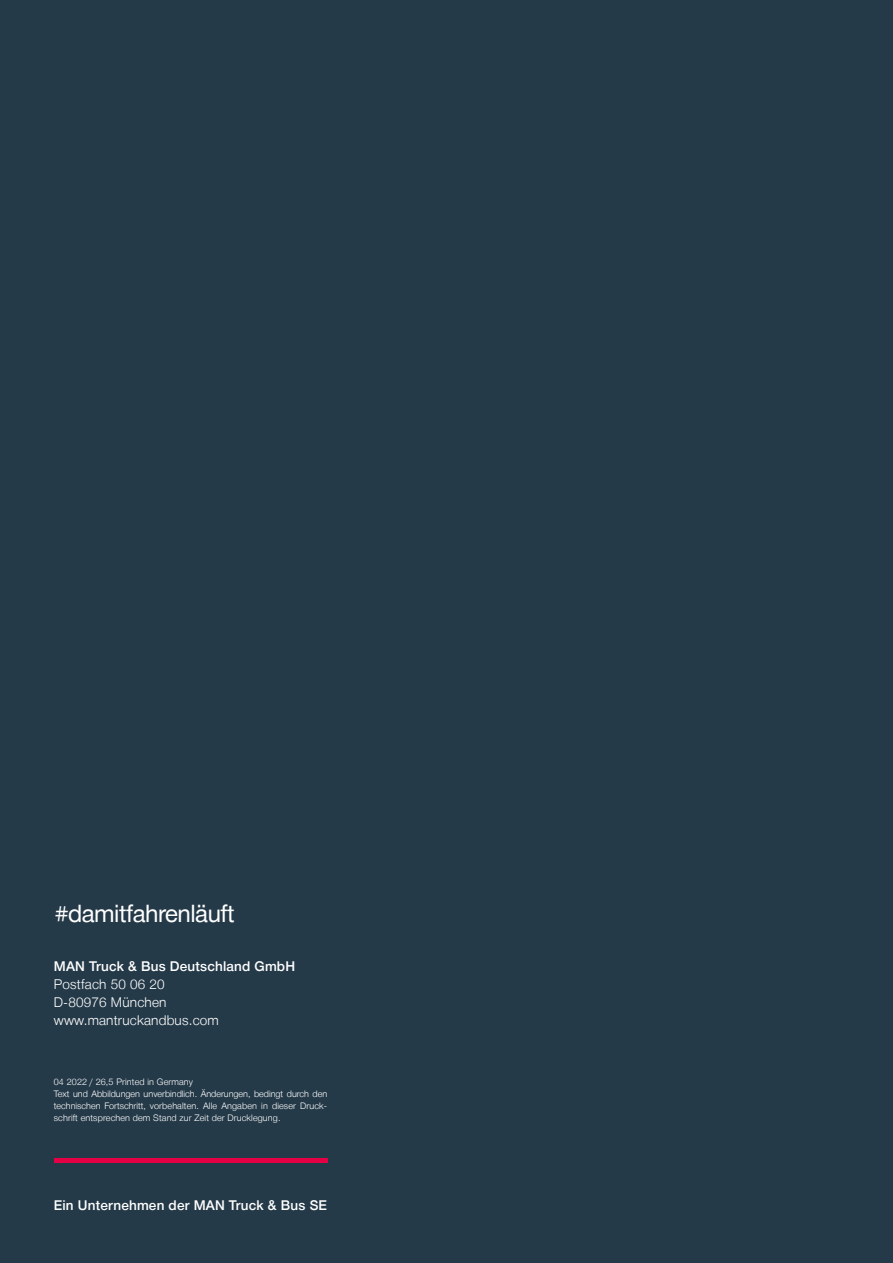
<style>
.page{position:relative;width:893px;height:1263px;background:#253a49}
.page>*{position:absolute;margin:0;border:0;box-sizing:border-box;transform-origin:0 0}
.t1{font:24px "Man Global";letter-spacing:-.02em;color:#fff}
.t2{font:500 13.5px "Man Global";letter-spacing:.015em;color:#fff}
.t3{font:300 13.5px/18px "Man Global";letter-spacing:.015em;color:#fff}
.t4{font:300 9px/12px "Man Global";letter-spacing:.015em;color:#fff}
</style>
<div class="page">
<hr style="left:54px;top:1158px;width:274px;height:4px;background:#e50046">
<h1 class="t1" style="left:55px;top:900px;width:181px">#damitfahrenläuft</h1>
<h2 class="t2" style="left:54px;top:958px;width:243px">MAN Truck &amp; Bus Deutschland GmbH</h2>
<h2 class="t3" style="left:54px;top:975px;width:167px">Postfach 50 06 20<br>D-80976 München www.mantruckandbus.com</h2>
<p class="t4" style="left:54px;top:1076px;width:275px">04 2022 / 26,5 Printed in Germany<br>Text und Abbildungen unverbindlich. Änderungen, bedingt durch den technischen Fortschritt, vorbehalten. Alle Angaben in dieser Druck&shy;schrift entsprechen dem Stand zur Zeit der Drucklegung.</p>
<h2 class="t2" style="left:54px;top:1197px;width:275px">Ein Unternehmen der MAN Truck &amp; Bus SE</h2>
</div>
